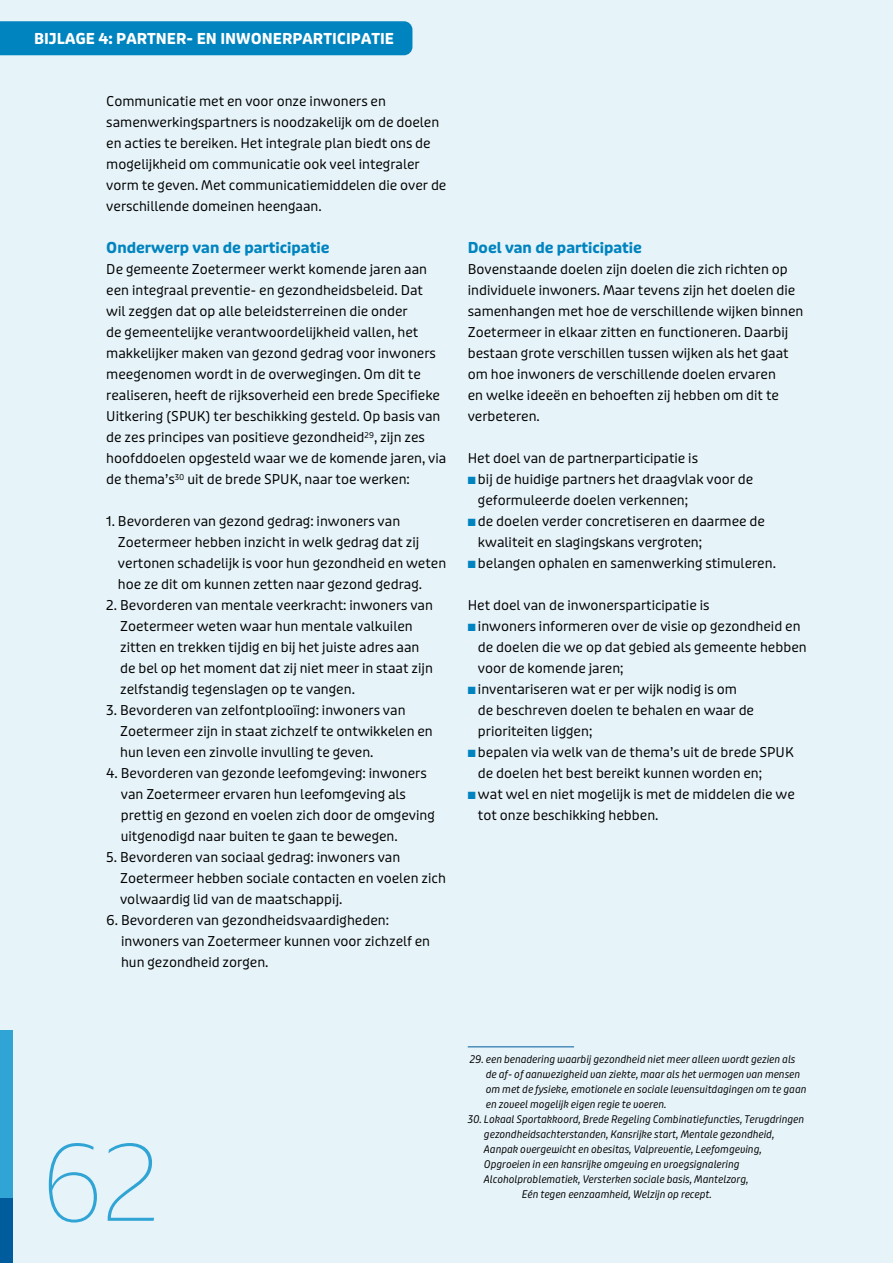
<style>
.page{position:relative;width:893px;height:1263px;background:#e6f3f9}
.page>*{position:absolute;margin:0;border:0;box-sizing:border-box;transform-origin:0 0}
.t1{font:200 108px "Unitext";color:#30a4d5}
.t2{font:700 15px "Puffin Display Soft";color:#0084bf}
.t3{font:700 15px "Puffin Display Soft";color:#fff}
.t4{font:13.5px/21px "Puffin Display Soft";color:#000}
.t5{font:italic 10.5px/15px "Puffin Display Soft";color:#000}
.s1{color:#0084bf}
</style>
<div class="page">
<div style="left:0;top:21px;width:412px;height:34px;background:#0084bf"></div>
<hr style="left:468px;top:1046px;width:106px;height:1px;background:#005c9c">
<div style="left:0;top:1030px;width:13px;height:233px;background:#30a4d5"></div>
<div style="left:0;top:1198px;width:13px;height:65px;background:#005c9c"></div>
<p class="t3" style="left:34px;top:30px;width:362px">BIJLAGE 4: PARTNER- EN INWONERPARTICIPATIE</p>
<p class="t4" style="left:106px;top:91px;width:342px">Communicatie met en voor onze inwoners en samenwerkingspartners is noodzakelijk om de doelen en acties te bereiken. Het integrale plan biedt ons de mogelijkheid om communicatie ook veel integraler vorm te geven. Met communicatiemiddelen die over de verschillende domeinen heengaan.</p>
<p class="t2" style="left:106px;top:239px;width:225px">Onderwerp van de participatie</p>
<p class="t4" style="left:106px;top:259px;width:342px">De gemeente Zoetermeer werkt komende jaren aan een integraal preventie- en gezondheidsbeleid. Dat<br>wil zeggen dat op alle beleidsterreinen die onder<br>de gemeentelijke verantwoordelijkheid vallen, het makkelijker maken van gezond gedrag voor inwoners meegenomen wordt in de overwegingen. Om dit te realiseren, heeft de rijksoverheid een brede Specifieke Uitkering (SPUK) ter beschikking gesteld. Op basis van de zes principes van positieve gezondheid<sup>29</sup>, zijn zes hoofddoelen opgesteld waar we de komende jaren, via de thema’s<sup>30</sup> uit de brede SPUK, naar toe werken:</p>
<p class="t4" style="left:118px;top:511px;width:330px;text-indent:-12px">1. Bevorderen van gezond gedrag: inwoners van Zoetermeer hebben inzicht in welk gedrag dat zij vertonen schadelijk is voor hun gezondheid en weten hoe ze dit om kunnen zetten naar gezond gedrag.</p>
<p class="t4" style="left:120px;top:595px;width:314px;text-indent:-14px">2. Bevorderen van mentale veerkracht: inwoners van Zoetermeer weten waar hun mentale valkuilen zitten en trekken tijdig en bij het juiste adres aan de bel op het moment dat zij niet meer in staat zijn zelfstandig tegenslagen op te vangen.</p>
<p class="t4" style="left:120px;top:700px;width:314px;text-indent:-14px">3. Bevorderen van zelfontplooïing: inwoners van<br>Zoetermeer zijn in staat zichzelf te ontwikkelen en hun leven een zinvolle invulling te geven.</p>
<p class="t4" style="left:121px;top:763px;width:315px;text-indent:-14px">4. Bevorderen van gezonde leefomgeving: inwoners van Zoetermeer ervaren hun leefomgeving als prettig en gezond en voelen zich door de omgeving uitgenodigd naar buiten te gaan te bewegen.</p>
<p class="t4" style="left:120px;top:847px;width:327px;text-indent:-14px">5. Bevorderen van sociaal gedrag: inwoners van<br>Zoetermeer hebben sociale contacten en voelen zich volwaardig lid van de maatschappij.</p>
<p class="t4" style="left:121px;top:910px;width:311px;text-indent:-15px">6. Bevorderen van gezondheidsvaardigheden: inwoners van Zoetermeer kunnen voor zichzelf en hun gezondheid zorgen.</p>
<p class="t2" style="left:468px;top:239px;width:176px">Doel van de participatie</p>
<p class="t4" style="left:468px;top:259px;width:337px">Bovenstaande doelen zijn doelen die zich richten op individuele inwoners. Maar tevens zijn het doelen die samenhangen met hoe de verschillende wijken binnen Zoetermeer in elkaar zitten en functioneren. Daarbij bestaan grote verschillen tussen wijken als het gaat om hoe inwoners de verschillende doelen ervaren<br>en welke ideeën en behoeften zij hebben om dit te verbeteren.</p>
<p class="t4" style="left:468px;top:448px;width:232px">Het doel van de partnerparticipatie is</p>
<p class="t4" style="left:478px;top:469px;width:277px;text-indent:-10px"><span class="s1">■</span> bij de huidige partners het draagvlak voor de geformuleerde doelen verkennen;</p>
<p class="t4" style="left:478px;top:511px;width:289px;text-indent:-10px"><span class="s1">■</span> de doelen verder concretiseren en daarmee de kwaliteit en slagingskans vergroten;</p>
<p class="t4" style="left:468px;top:553px;width:310px"><span class="s1">■</span> belangen ophalen en samenwerking stimuleren.</p>
<p class="t4" style="left:468px;top:595px;width:243px">Het doel van de inwonersparticipatie is</p>
<p class="t4" style="left:478px;top:616px;width:330px;text-indent:-10px"><span class="s1">■</span> inwoners informeren over de visie op gezondheid en de doelen die we op dat gebied als gemeente hebben voor de komende jaren;</p>
<p class="t4" style="left:478px;top:679px;width:278px;text-indent:-10px"><span class="s1">■</span> inventariseren wat er per wijk nodig is om de beschreven doelen te behalen en waar de prioriteiten liggen;</p>
<p class="t4" style="left:478px;top:742px;width:317px;text-indent:-10px"><span class="s1">■</span> bepalen via welk van de thema’s uit de brede SPUK de doelen het best bereikt kunnen worden en;</p>
<p class="t4" style="left:478px;top:784px;width:318px;text-indent:-10px"><span class="s1">■</span> wat wel en niet mogelijk is met de middelen die we tot onze beschikking hebben.</p>
<h1 class="t1" style="left:43px;top:1107px;width:117px">62</h1>
<p class="t5" style="left:486px;top:1052px;width:322px;text-indent:-16px">29. een benadering waarbij gezondheid niet meer alleen wordt gezien als de af- of aanwezigheid van ziekte, maar als het vermogen van mensen om met de fysieke, emotionele en sociale levensuitdagingen om te gaan en zoveel mogelijk eigen regie te voeren.</p>
<p class="t5" style="left:484px;top:1112px;width:322px;text-indent:-16px">30. Lokaal Sportakkoord, Brede Regeling Combinatiefuncties, Terugdringen gezondheidsachterstanden, Kansrijke start, Mentale gezondheid, Aanpak overgewicht en obesitas, Valpreventie, Leefomgeving, Opgroeien in een kansrijke omgeving en vroegsignalering Alcoholproblematiek, Versterken sociale basis, Mantelzorg,</p>
<p class="t5" style="left:522px;top:1187px;width:192px">Eén tegen eenzaamheid, Welzijn op recept.</p>
</div>
